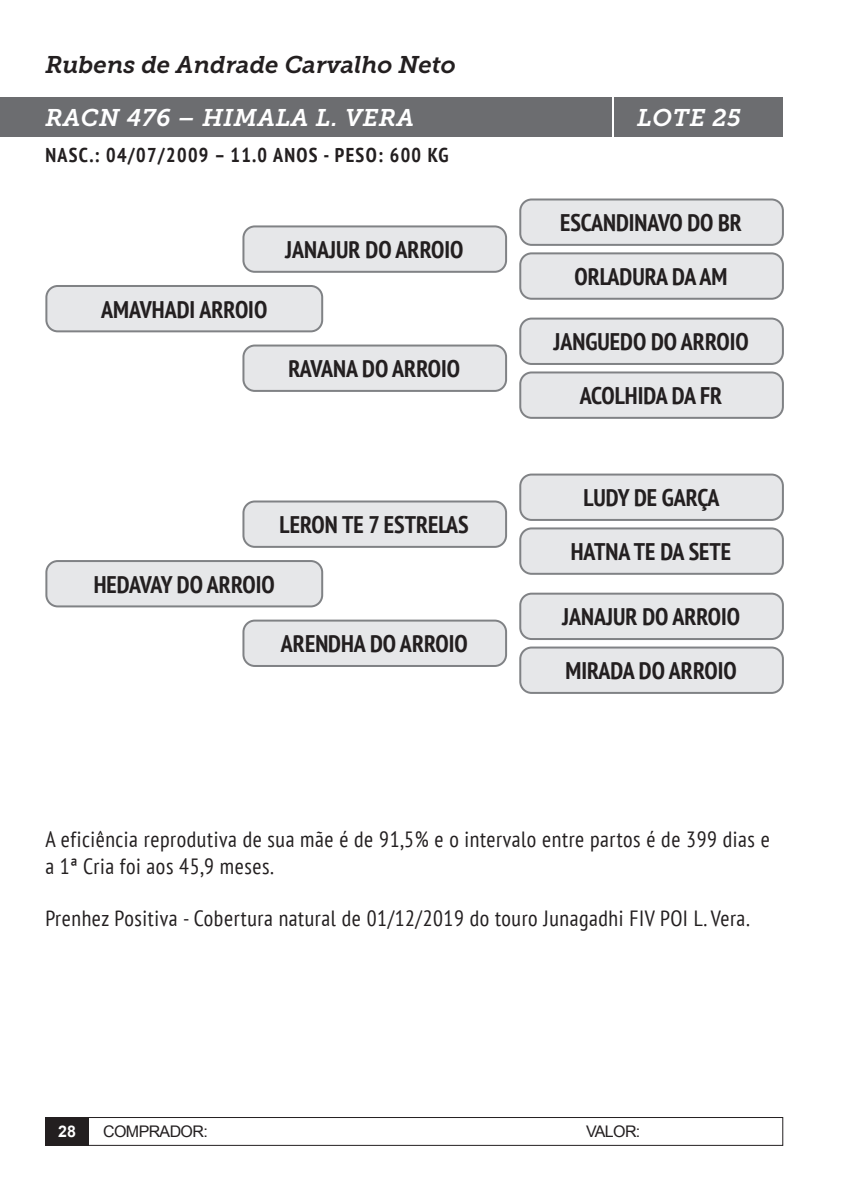
<style>
.page{position:relative;width:851px;height:1191px;background:#fff}
.page>*{position:absolute;margin:0;border:0;box-sizing:border-box;transform-origin:0 0}
.t1{font:700 condensed 24px "PT Sans";color:#231f20}
.t2{font:italic 24px "Museo Slab 700";color:#231f20}
.t3{font:italic 24px "Museo Slab 700";letter-spacing:.025em;color:#fff}
.t4{font:condensed 22px/26.4px "PT Sans";letter-spacing:.025em;color:#231f20}
.t5{font:700 condensed 20px "PT Sans";letter-spacing:.065em;color:#231f20}
.t6{font:16px "Arial";letter-spacing:-.04em;color:#231f20}
.t7{font:700 16px "Arial";color:#fff}
</style>
<div class="page">
<div style="left:45px;top:1117px;width:737px;height:28px;border:1px solid #231f20"></div>
<div style="left:45px;top:1117px;width:44px;height:28px;background:#231f20"></div>
<div style="left:614px;top:97px;width:168px;height:40px;background:#6c6d70"></div>
<div style="left:0;top:97px;width:611px;height:40px;background:#6c6d70"></div>
<div style="left:46px;top:286px;width:276px;height:45px;background:#e6e7e9;border-radius:11px"></div>
<div style="left:45px;top:285px;width:278px;height:47px;border:2px solid #808285;border-radius:11px"></div>
<div style="left:46px;top:561px;width:276px;height:45px;background:#e6e7e9;border-radius:11px"></div>
<div style="left:45px;top:560px;width:278px;height:47px;border:2px solid #808285;border-radius:11px"></div>
<div style="left:243px;top:226px;width:263px;height:46px;background:#e6e7e9;border-radius:11px"></div>
<div style="left:242px;top:225px;width:265px;height:48px;border:2px solid #808285;border-radius:11px"></div>
<div style="left:243px;top:501px;width:263px;height:46px;background:#e6e7e9;border-radius:11px"></div>
<div style="left:242px;top:500px;width:265px;height:48px;border:2px solid #808285;border-radius:11px"></div>
<div style="left:520px;top:199px;width:262px;height:46px;background:#e6e7e9;border-radius:11px"></div>
<div style="left:519px;top:198px;width:264px;height:48px;border:2px solid #808285;border-radius:11px"></div>
<div style="left:520px;top:474px;width:262px;height:46px;background:#e6e7e9;border-radius:11px"></div>
<div style="left:519px;top:473px;width:264px;height:48px;border:2px solid #808285;border-radius:11px"></div>
<div style="left:520px;top:318px;width:262px;height:46px;background:#e6e7e9;border-radius:11px"></div>
<div style="left:519px;top:317px;width:264px;height:48px;border:2px solid #808285;border-radius:11px"></div>
<div style="left:520px;top:593px;width:262px;height:46px;background:#e6e7e9;border-radius:11px"></div>
<div style="left:519px;top:592px;width:264px;height:48px;border:2px solid #808285;border-radius:11px"></div>
<div style="left:520px;top:253px;width:262px;height:46px;background:#e6e7e9;border-radius:11px"></div>
<div style="left:519px;top:252px;width:264px;height:48px;border:2px solid #808285;border-radius:11px"></div>
<div style="left:520px;top:528px;width:262px;height:46px;background:#e6e7e9;border-radius:11px"></div>
<div style="left:519px;top:527px;width:264px;height:48px;border:2px solid #808285;border-radius:11px"></div>
<div style="left:520px;top:372px;width:262px;height:46px;background:#e6e7e9;border-radius:11px"></div>
<div style="left:519px;top:371px;width:264px;height:48px;border:2px solid #808285;border-radius:11px"></div>
<div style="left:520px;top:647px;width:262px;height:46px;background:#e6e7e9;border-radius:11px"></div>
<div style="left:519px;top:646px;width:264px;height:48px;border:2px solid #808285;border-radius:11px"></div>
<div style="left:243px;top:345px;width:263px;height:46px;background:#e6e7e9;border-radius:11px"></div>
<div style="left:242px;top:344px;width:265px;height:48px;border:2px solid #808285;border-radius:11px"></div>
<div style="left:243px;top:620px;width:263px;height:46px;background:#e6e7e9;border-radius:11px"></div>
<div style="left:242px;top:619px;width:265px;height:48px;border:2px solid #808285;border-radius:11px"></div>
<p class="t2" style="left:45px;top:52px;width:412px">Rubens de Andrade Carvalho Neto</p>
<p class="t3" style="left:45px;top:104px;width:370px">RACN 476 – HIMALA L. VERA</p>
<p class="t3" style="left:637px;top:104px;width:105px">LOTE 25</p>
<p class="t5" style="left:45px;top:141px;width:404px">NASC.: 04/07/2009 – 11.0 ANOS - PESO: 600 KG</p>
<p class="t1" style="left:101px;top:293px;width:167px">AMAVHADI ARROIO</p>
<p class="t1" style="left:285px;top:234px;width:179px">JANAJUR DO ARROIO</p>
<p class="t1" style="left:288px;top:353px;width:173px">RAVANA DO ARROIO</p>
<p class="t1" style="left:279px;top:509px;width:191px">LERON TE 7 ESTRELAS</p>
<p class="t1" style="left:94px;top:568px;width:182px">HEDAVAY DO ARROIO</p>
<p class="t1" style="left:281px;top:628px;width:188px">ARENDHA DO ARROIO</p>
<p class="t1" style="left:560px;top:207px;width:183px">ESCANDINAVO DO BR</p>
<p class="t1" style="left:574px;top:261px;width:154px">ORLADURA DA AM</p>
<p class="t1" style="left:553px;top:326px;width:197px">JANGUEDO DO ARROIO</p>
<p class="t1" style="left:579px;top:380px;width:144px">ACOLHIDA DA FR</p>
<p class="t1" style="left:583px;top:482px;width:138px">LUDY DE GARÇA</p>
<p class="t1" style="left:570px;top:536px;width:162px">HATNA TE DA SETE</p>
<p class="t1" style="left:562px;top:601px;width:179px">JANAJUR DO ARROIO</p>
<p class="t1" style="left:565px;top:655px;width:173px">MIRADA DO ARROIO</p>
<p class="t4" style="left:45px;top:825px;width:726px">A eficiência reprodutiva de sua mãe é de 91,5% e o intervalo entre partos é de 399 dias e a 1ª Cria foi aos 45,9 meses.</p>
<p class="t4" style="left:45px;top:905px;width:705px">Prenhez Positiva - Cobertura natural de 01/12/2019 do touro Junagadhi FIV POI L. Vera.</p>
<p class="t7" style="left:58px;top:1121px;width:19px">28</p>
<p class="t6" style="left:103px;top:1121px;width:106px">COMPRADOR:</p>
<p class="t6" style="left:586px;top:1121px;width:56px">VALOR:</p>
</div>
